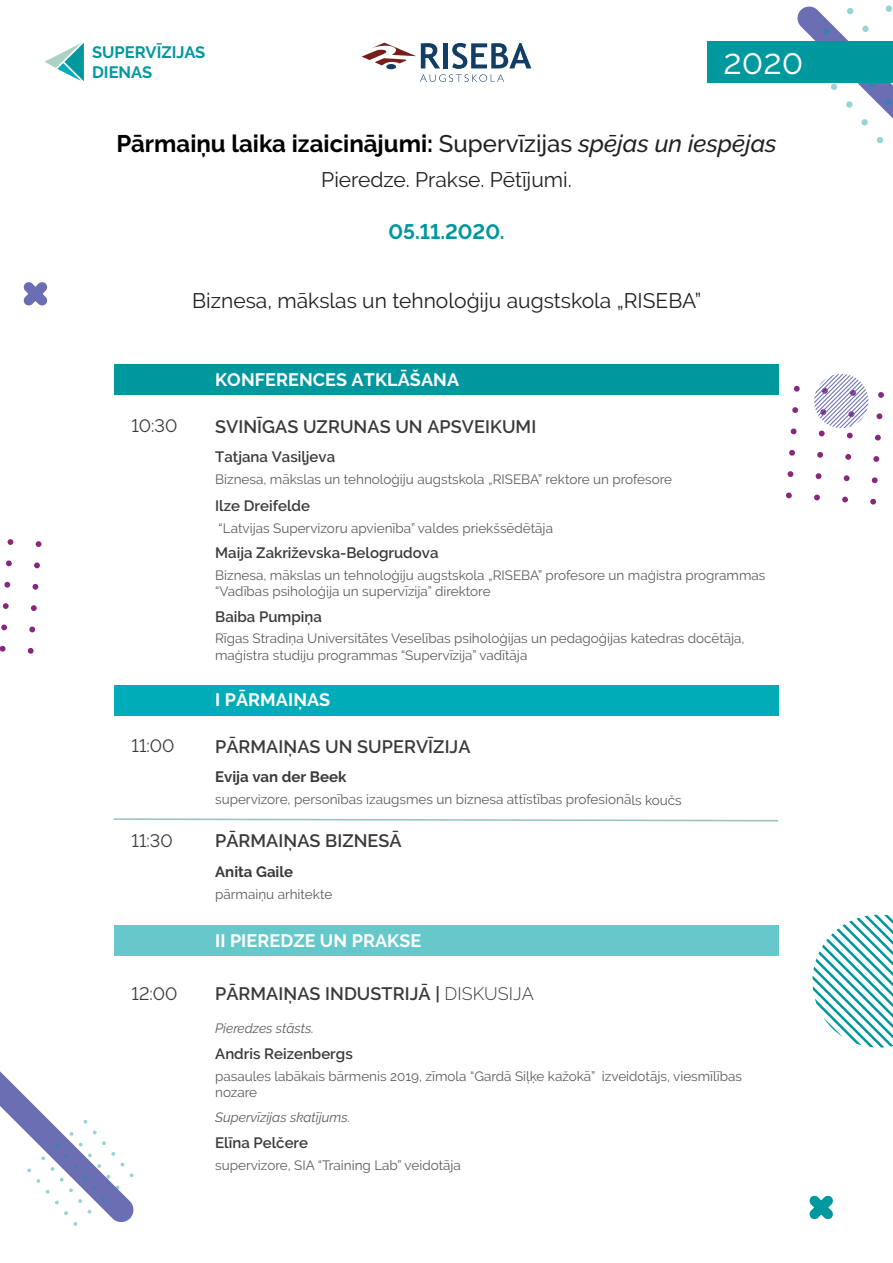
<style>
.page{position:relative;width:893px;height:1263px;background:#fff}
.page>*{position:absolute;margin:0;border:0;box-sizing:border-box;transform-origin:0 0}
.t1{font:35.25px "Raleway";color:#fff}
.t2{font:700 24px "Raleway";color:#000}
.t3{font:21px "Raleway";color:#231f20}
.t4{font:700 21px "Raleway";color:#00989f}
.t5{font:600 18px "Raleway";letter-spacing:.005em;color:#3a3a3a}
.t6{font:700 18px "Raleway";letter-spacing:.005em;color:#fff}
.t7{font:18px "Raleway";color:#3a3a3a}
.t8{font:700 16.5px/19.8px "Raleway";color:#00989f}
.t9{font:600 15px "Raleway";color:#3a3a3a}
.t10{font:700 15px "Raleway";color:#3a3a3a}
.t11{font:13.5px/16.5px "Raleway";color:#5b5c5c}
.t12{font:italic 13.5px "Raleway";color:#5b5c5c}
.s1{font-weight:500;color:#231f20}
.s2{font-weight:500;font-style:italic;color:#231f20}
.s3{font-weight:300}
</style>
<div class="page">
<svg style="left:796px;top:5px;width:97px;height:139px"></svg>
<div style="left:708px;top:42px;width:185px;height:41px;background:#00989f"></div>
<svg style="left:45px;top:43px;width:39px;height:38px"></svg>
<svg style="left:362px;top:43px;width:169px;height:39px"></svg>
<div style="left:114px;top:365px;width:664px;height:30px;background:#00989f"></div>
<div style="left:114px;top:685px;width:664px;height:30px;background:#00acb8"></div>
<div style="left:114px;top:926px;width:664px;height:30px;background:#66c8cb"></div>
<svg style="left:113px;top:818px;width:666px;height:4px"></svg>
<svg style="left:794px;top:386px;width:6px;height:6px"></svg>
<svg style="left:878px;top:392px;width:6px;height:6px"></svg>
<svg style="left:792px;top:407px;width:6px;height:6px"></svg>
<svg style="left:876px;top:413px;width:6px;height:6px"></svg>
<svg style="left:791px;top:428px;width:6px;height:6px"></svg>
<div style="left:847px;top:432px;width:6px;height:7px;background:#87277e;border-radius:50%"></div>
<svg style="left:875px;top:435px;width:6px;height:6px"></svg>
<svg style="left:789px;top:450px;width:6px;height:6px"></svg>
<svg style="left:817px;top:452px;width:6px;height:6px"></svg>
<svg style="left:845px;top:454px;width:6px;height:6px"></svg>
<svg style="left:873px;top:456px;width:6px;height:6px"></svg>
<svg style="left:787px;top:471px;width:6px;height:6px"></svg>
<svg style="left:815px;top:473px;width:7px;height:6px"></svg>
<svg style="left:844px;top:475px;width:6px;height:6px"></svg>
<svg style="left:872px;top:477px;width:6px;height:6px"></svg>
<svg style="left:786px;top:492px;width:6px;height:6px"></svg>
<svg style="left:814px;top:494px;width:6px;height:6px"></svg>
<svg style="left:842px;top:497px;width:6px;height:6px"></svg>
<svg style="left:870px;top:499px;width:6px;height:6px"></svg>
<svg style="left:814px;top:374px;width:54px;height:62px"></svg>
<svg style="left:7px;top:539px;width:7px;height:6px"></svg>
<svg style="left:36px;top:541px;width:6px;height:6px"></svg>
<svg style="left:6px;top:560px;width:6px;height:6px"></svg>
<svg style="left:34px;top:562px;width:6px;height:6px"></svg>
<svg style="left:4px;top:582px;width:6px;height:6px"></svg>
<svg style="left:32px;top:584px;width:6px;height:6px"></svg>
<svg style="left:3px;top:603px;width:6px;height:6px"></svg>
<svg style="left:31px;top:605px;width:6px;height:6px"></svg>
<svg style="left:1px;top:624px;width:6px;height:6px"></svg>
<svg style="left:29px;top:626px;width:6px;height:6px"></svg>
<svg style="left:0;top:646px;width:6px;height:6px"></svg>
<svg style="left:28px;top:648px;width:6px;height:6px"></svg>
<svg style="left:812px;top:915px;width:81px;height:132px"></svg>
<svg style="left:0;top:1071px;width:134px;height:155px"></svg>
<svg style="left:23px;top:282px;width:25px;height:24px"></svg>
<svg style="left:809px;top:1195px;width:24px;height:25px"></svg>
<p class="t8" style="left:92px;top:42px;width:115px">SUPERVĪZIJAS<br>DIENAS</p>
<h1 class="t1" style="left:723px;top:41px;width:81px">2020</h1>
<h2 class="t2" style="left:116px;top:130px;width:662px">Pārmaiņu laika izaicinājumi: <span class="s1">Supervīzijas</span> <span class="s2">spējas un iespējas</span></h2>
<h3 class="t3" style="left:321px;top:167px;width:252px">Pieredze. Prakse. Pētījumi.</h3>
<h3 class="t4" style="left:388px;top:220px;width:118px">05.11.2020.</h3>
<h3 class="t3" style="left:192px;top:289px;width:511px">Biznesa, mākslas un tehnoloģiju augstskola „RISEBA”</h3>
<h3 class="t6" style="left:215px;top:370px;width:245px">KONFERENCES ATKLĀŠANA</h3>
<h3 class="t7" style="left:132px;top:415px;width:47px">10:30</h3>
<h3 class="t5" style="left:215px;top:416px;width:323px">SVINĪGAS UZRUNAS UN APSVEIKUMI</h3>
<p class="t9" style="left:215px;top:448px;width:121px">Tatjana Vasiļjeva</p>
<p class="t11" style="left:215px;top:471px;width:458px">Biznesa, mākslas un tehnoloģiju augstskola „RISEBA” rektore un profesore</p>
<p class="t9" style="left:215px;top:497px;width:96px">Ilze Dreifelde</p>
<p class="t11" style="left:219px;top:520px;width:336px">“Latvijas Supervizoru apvienība” valdes priekšsēdētāja</p>
<p class="t9" style="left:215px;top:544px;width:225px">Maija Zakriževska-Belogrudova</p>
<p class="t11" style="left:215px;top:567px;width:552px">Biznesa, mākslas un tehnoloģiju augstskola „RISEBA” profesore un maģistra programmas “Vadības psiholoģija un supervīzija” direktore</p>
<p class="t9" style="left:215px;top:608px;width:108px">Baiba Pumpiņa</p>
<p class="t11" style="left:215px;top:630px;width:531px">Rīgas Stradiņa Universitātes Veselības psiholoģijas un pedagoģijas katedras docētāja, maģistra studiju programmas “Supervīzija” vadītāja</p>
<h3 class="t6" style="left:215px;top:690px;width:117px">I PĀRMAIŅAS</h3>
<h3 class="t7" style="left:132px;top:735px;width:44px">11:00</h3>
<h3 class="t5" style="left:215px;top:736px;width:257px">PĀRMAIŅAS UN SUPERVĪZIJA</h3>
<p class="t10" style="left:215px;top:768px;width:133px">Evija van der Beek</p>
<p class="t11" style="left:215px;top:791px;width:468px">supervizore, personības izaugsmes un biznesa attīstības profesionāls koučs</p>
<h3 class="t7" style="left:132px;top:830px;width:43px">11:30</h3>
<h3 class="t5" style="left:215px;top:830px;width:188px">PĀRMAIŅAS BIZNESĀ</h3>
<p class="t10" style="left:215px;top:863px;width:79px">Anita Gaile</p>
<p class="t11" style="left:215px;top:886px;width:119px">pārmaiņu arhitekte</p>
<h3 class="t6" style="left:215px;top:930px;width:208px">II PIEREDZE UN PRAKSE</h3>
<h3 class="t7" style="left:132px;top:983px;width:47px">12:00</h3>
<h3 class="t5" style="left:215px;top:983px;width:320px">PĀRMAIŅAS INDUSTRIJĀ | <span class="s3">DISKUSIJA</span></h3>
<p class="t12" style="left:215px;top:1020px;width:100px">Pieredzes stāsts.</p>
<p class="t9" style="left:215px;top:1045px;width:139px">Andris Reizenbergs</p>
<p class="t11" style="left:215px;top:1068px;width:528px">pasaules labākais bārmenis 2019, zīmola “Gardā Siļķe kažokā” izveidotājs, viesmīlības nozare</p>
<p class="t12" style="left:215px;top:1109px;width:137px">Supervīzijas skatījums.</p>
<p class="t9" style="left:215px;top:1134px;width:94px">Elīna Pelčere</p>
<p class="t11" style="left:215px;top:1157px;width:247px">supervizore, SIA “Training Lab” veidotāja</p>
</div>
